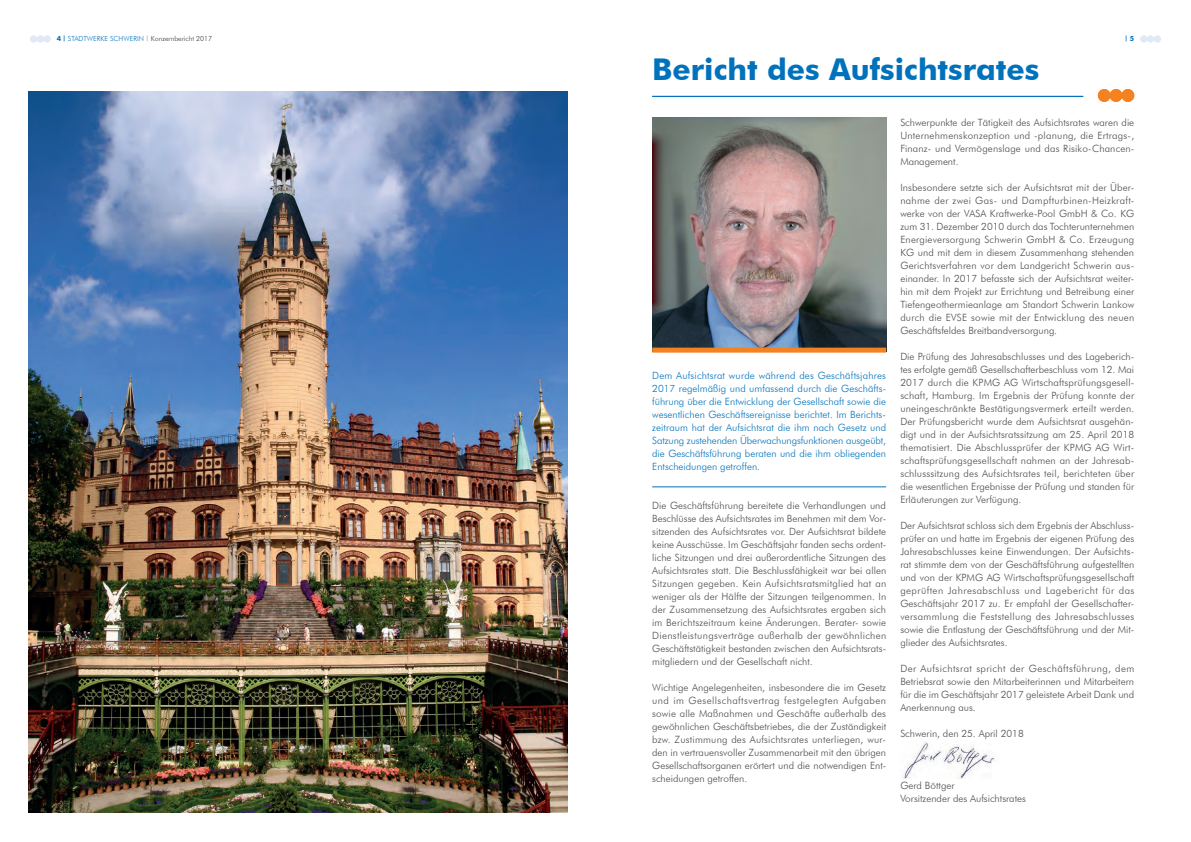
<style>
.page{position:relative;width:1191px;height:842px;background:#fff}
.page>*{position:absolute;margin:0;border:0;box-sizing:border-box;transform-origin:0 0}
.t1{font:700 30px "Futura BT";color:#0072bc}
.t2{font:300 10px/13px "Futura BT";color:#4b4c4d;text-align:justify}
.t3{font:300 10px/13px "Futura BT";color:#0072bc;text-align:justify}
.t4{font:300 7px "Futura BT";color:#0072bc}
.t5{font:700 6px "Futura BT";color:#0072bc}
.s1{font-weight:700}
.s2{font-weight:700;font-size:6px}
.s3{font-size:6px;color:#3e3e3f}
.s4{color:#3e3e3f}
.s5{font-size:7px}
</style>
<div class="page">
<svg style="left:1140px;top:35px;width:21px;height:8px"></svg>
<svg style="left:30px;top:35px;width:21px;height:8px"></svg>
<img style="left:902px;top:742px;width:93px;height:37px">
<img style="left:28px;top:91px;width:539px;height:722px">
<hr style="left:652px;top:96px;width:431px;height:1px;background:#0072bc">
<svg style="left:1097px;top:89px;width:37px;height:13px"></svg>
<img style="left:652px;top:117px;width:234px;height:231px">
<div style="left:652px;top:348px;width:234px;height:5px;background:#f58220"></div>
<hr style="left:652px;top:486px;width:234px;height:1px;background:#0072bc">
<p class="t4" style="left:57px;top:35px;width:157px"><span class="s1">4</span> <span class="s2">|</span> STADTWERKE SCHWERIN <span class="s3">|</span> <span class="s4">Konzernbericht 2017</span></p>
<p class="t5" style="left:1124px;top:35px;width:11px">| <span class="s5">5</span></p>
<h1 class="t1" style="left:652px;top:51px;width:389px">Bericht des Aufsichtsrates</h1>
<p class="t3" style="left:652px;top:369px;width:235px">Dem Aufsichtsrat wurde während des Geschäftsjahres 2017 regelmäßig und umfassend durch die Geschäfts&shy;führung über die Entwicklung der Gesellschaft sowie die wesentlichen Geschäftsereignisse berichtet. Im Berichts&shy;zeitraum hat der Aufsichtsrat die ihm nach Gesetz und Satzung zustehenden Überwachungsfunktionen ausgeübt, die Geschäftsführung beraten und die ihm obliegenden Entscheidungen getroffen.</p>
<p class="t2" style="left:652px;top:499px;width:235px">Die Geschäftsführung bereitete die Verhandlungen und Beschlüsse des Aufsichtsrates im Benehmen mit dem Vor&shy;sitzenden des Aufsichtsrates vor. Der Aufsichtsrat bildete keine Ausschüsse. Im Geschäftsjahr fanden sechs ordent&shy;liche Sitzungen und drei außerordentliche Sitzungen des Aufsichtsrates statt. Die Beschlussfähigkeit war bei allen Sitzungen gegeben. Kein Aufsichtsratsmitglied hat an weniger als der Hälfte der Sitzungen teilgenommen. In der Zusammensetzung des Aufsichtsrates ergaben sich im Berichtszeitraum keine Änderungen. Berater- sowie Dienstleistungsverträge außerhalb der gewöhnlichen Geschäftstätigkeit bestanden zwischen den Aufsichtsrats&shy;mitgliedern und der Gesellschaft nicht.</p>
<p class="t2" style="left:652px;top:681px;width:235px">Wichtige Angelegenheiten, insbesondere die im Gesetz und im Gesellschaftsvertrag festgelegten Aufgaben sowie alle Maßnahmen und Geschäfte außerhalb des gewöhnlichen Geschäftsbetriebes, die der Zuständigkeit bzw. Zustimmung des Aufsichtsrates unterliegen, wur&shy;den in vertrauensvoller Zusammenarbeit mit den übrigen Gesellschaftsorganen erörtert und die notwendigen Ent&shy;scheidungen getroffen.</p>
<p class="t2" style="left:900px;top:116px;width:235px">Schwerpunkte der Tätigkeit des Aufsichtsrates waren die Unternehmenskonzeption und -planung, die Ertrags-, Finanz- und Vermögenslage und das Risiko-Chancen-Management.</p>
<p class="t2" style="left:900px;top:181px;width:235px">Insbesondere setzte sich der Aufsichtsrat mit der Über&shy;nahme der zwei Gas- und Dampfturbinen-Heizkraft&shy;werke von der VASA Kraftwerke-Pool GmbH &amp; Co. KG zum 31. Dezember 2010 durch das Tochterunternehmen Energieversorgung Schwerin GmbH &amp; Co. Erzeugung KG und mit dem in diesem Zusammenhang stehenden Gerichtsverfahren vor dem Landgericht Schwerin aus&shy;einander. In 2017 befasste sich der Aufsichtsrat weiter&shy;hin mit dem Projekt zur Errichtung und Betreibung einer Tiefengeothermieanlage am Standort Schwerin Lankow durch die EVSE sowie mit der Entwicklung des neuen Geschäftsfeldes Breitbandversorgung.</p>
<p class="t2" style="left:900px;top:350px;width:235px">Die Prüfung des Jahresabschlusses und des Lageberich&shy;tes erfolgte gemäß Gesellschafterbeschluss vom 12. Mai 2017 durch die KPMG AG Wirtschaftsprüfungsgesell&shy;schaft, Hamburg. Im Ergebnis der Prüfung konnte der uneingeschränkte Bestätigungsvermerk erteilt werden.<br>Der Prüfungsbericht wurde dem Aufsichtsrat ausgehän&shy;digt und in der Aufsichtsratssitzung am 25. April 2018 thematisiert. Die Abschlussprüfer der KPMG AG Wirt&shy;schaftsprüfungsgesellschaft nahmen an der Jahresab&shy;schlusssitzung des Aufsichtsrates teil, berichteten über die wesentlichen Ergebnisse der Prüfung und standen für Erläuterungen zur Verfügung.</p>
<p class="t2" style="left:900px;top:519px;width:235px">Der Aufsichtsrat schloss sich dem Ergebnis der Abschluss&shy;prüfer an und hatte im Ergebnis der eigenen Prüfung des Jahresabschlusses keine Einwendungen. Der Aufsichts&shy;rat stimmte dem von der Geschäftsführung aufgestellten und von der KPMG AG Wirtschaftsprüfungsgesellschaft geprüften Jahresabschluss und Lagebericht für das Geschäftsjahr 2017 zu. Er empfahl der Gesellschafter&shy;versammlung die Feststellung des Jahresabschlusses sowie die Entlastung der Geschäftsführung und der Mit&shy;glieder des Aufsichtsrates.</p>
<p class="t2" style="left:900px;top:662px;width:235px">Der Aufsichtsrat spricht der Geschäftsführung, dem Betriebsrat sowie den Mitarbeiterinnen und Mitarbeitern für die im Geschäftsjahr 2017 geleistete Arbeit Dank und Anerkennung aus.</p>
<p class="t2" style="left:900px;top:727px;width:125px">Schwerin, den 25. April 2018</p>
<p class="t2" style="left:900px;top:779px;width:127px">Gerd Böttger<br>Vorsitzender des Aufsichtsrates</p>
</div>
